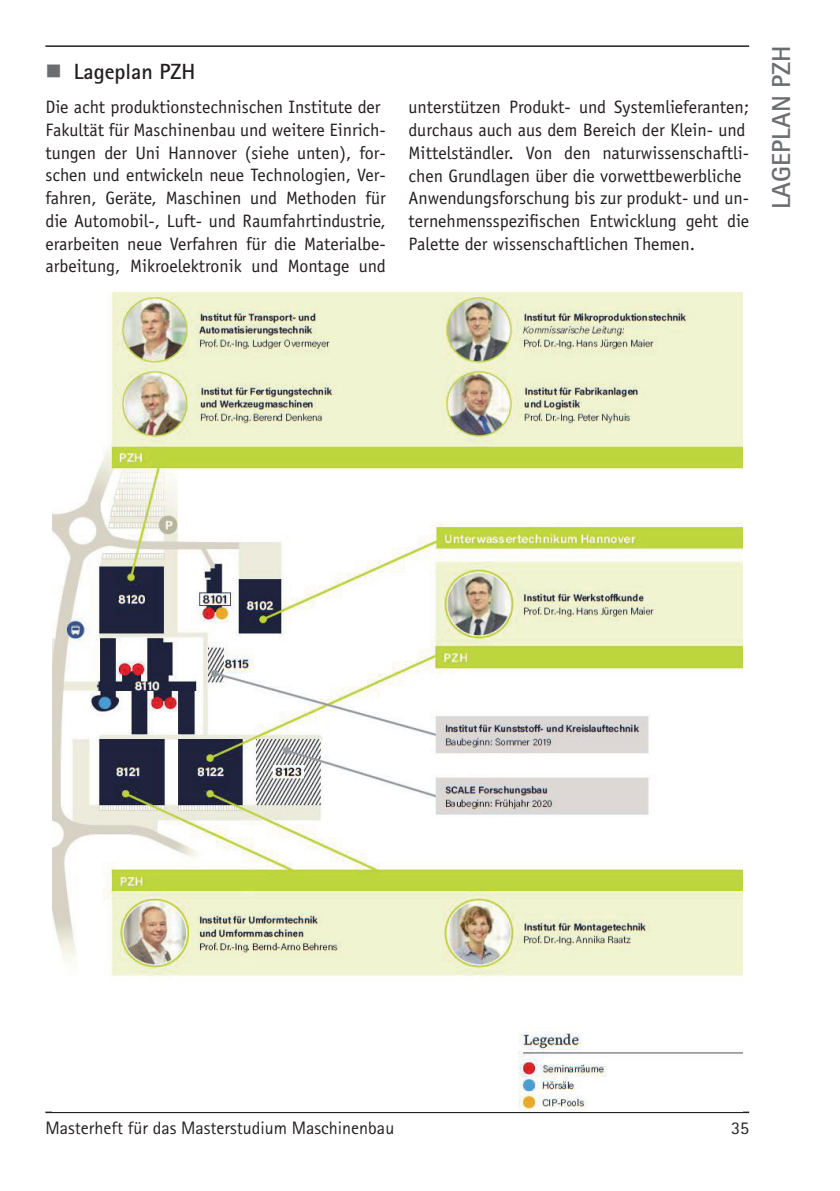
<style>
.page{position:relative;width:840px;height:1191px;background:#fff}
.page>*{position:absolute;margin:0;border:0;box-sizing:border-box;transform-origin:0 0}
.t1{font:700 26px "Rotis Sans Serif Std";color:#6c6d70}
.t2{font:700 22px "Rotis Sans Serif Std";color:#231f20}
.t3{font:18px/22.6px "Officina Sans";color:#231f20}
.t4{font:18px "Rotis Sans Serif Std";color:#231f20}
</style>
<div class="page">
<hr style="left:45px;top:1111px;width:703px;height:2px;background:#231f20">
<img style="left:52px;top:293px;width:690px;height:818px">
<hr style="left:45px;top:45px;width:703px;height:2px;background:#231f20">
<p class="t2" style="left:74px;top:58px;width:123px">Lageplan PZH</p>
<p class="t3" style="left:45px;top:96px;width:342px">Die acht produktionstechnischen Institute der Fakultät für Maschinenbau und weitere Einrich&shy;tungen der Uni Hannover (siehe unten), for&shy;schen und entwickeln neue Technologien, Ver&shy;fahren, Geräte, Maschinen und Methoden für die Automobil-, Luft- und Raumfahrtindustrie, erarbeiten neue Verfahren für die Materialbe&shy;arbeitung, Mikroelektronik und Montage und</p>
<p class="t3" style="left:408px;top:96px;width:342px">unterstützen Produkt- und Systemlieferanten; durchaus auch aus dem Bereich der Klein- und Mittelständler. Von den naturwissenschaftli&shy;chen Grundlagen über die vorwettbewerbliche Anwendungsforschung bis zur produkt- und un&shy;ternehmensspezifischen Entwicklung geht die Palette der wissenschaftlichen Themen.</p>
<h1 class="t1" style="left:764px;top:209px;width:165px;rotate:-90deg">LAGEPLAN PZH</h1>
<p class="t4" style="left:45px;top:1117px;width:350px">Masterheft für das Masterstudium Maschinenbau</p>
<p class="t4" style="left:730px;top:1117px;width:19px">35</p>
</div>
